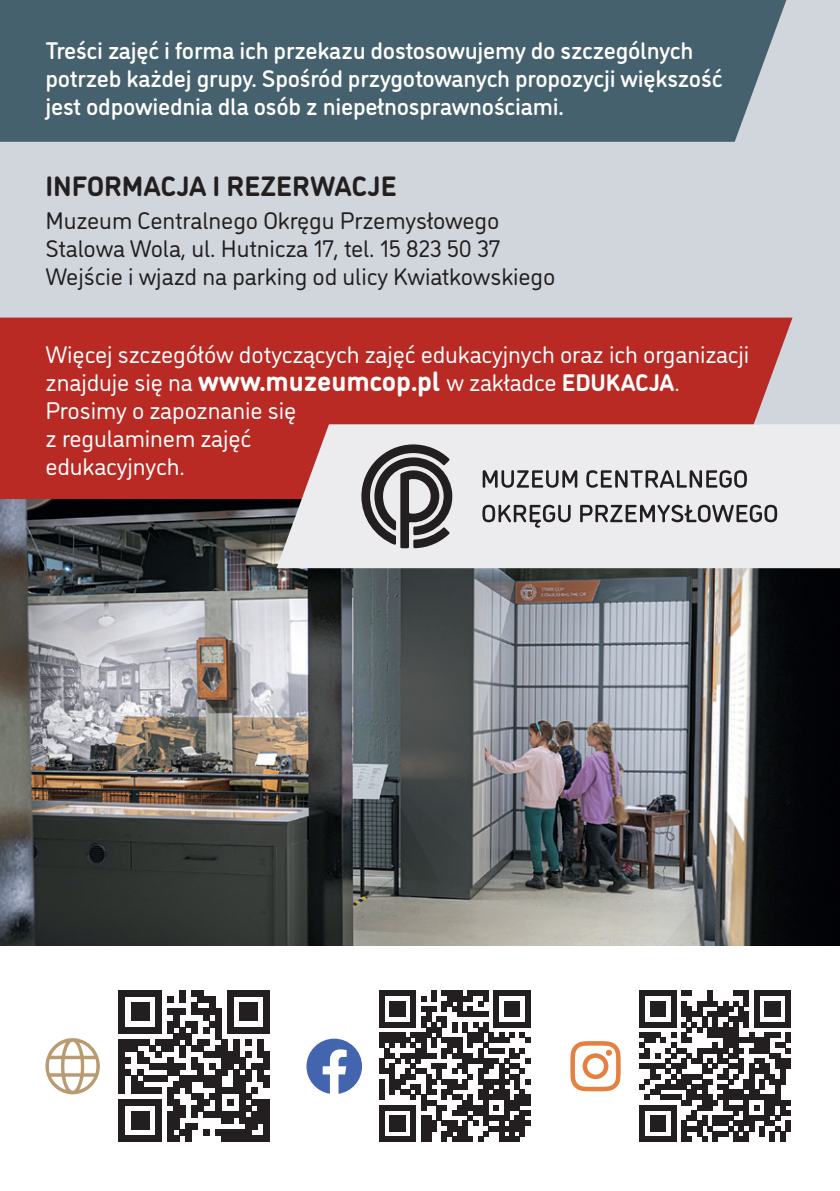
<style>
.page{position:relative;width:840px;height:1191px;background:#fff}
.page>*{position:absolute;margin:0;border:0;box-sizing:border-box;transform-origin:0 0}
.Lekcje{font:700 28px "DI Nosaur";color:#231f20}
.tekst{font:24px "DI Nosaur";letter-spacing:-.005em;color:#fff}
.tekst-2{font:500 24px "DI Nosaur";letter-spacing:-.01em;color:#fff}
.tekst-3{font:24px "DI Nosaur";letter-spacing:-.005em;color:#231f20}
.s1{font-weight:700;font-size:28px}
.s2{font-weight:700}
</style>
<div class="page">
<img style="left:0;top:499px;width:839px;height:446px">
<div style="left:0;top:0;width:839px;height:484px;background:#d0d6db"></div>
<div style="left:0;top:317px;width:792px;height:182px;background:#b92a24"></div>
<div style="left:0;top:0;width:785px;height:142px;background:#46616e"></div>
<svg style="left:119px;top:990px;width:42px;height:6px"></svg>
<svg style="left:179px;top:990px;width:6px;height:6px"></svg>
<svg style="left:191px;top:990px;width:12px;height:6px"></svg>
<svg style="left:227px;top:990px;width:18px;height:6px"></svg>
<div style="left:245px;top:990px;width:7px;height:6px;background:#231f20"></div>
<div style="left:251px;top:990px;width:7px;height:6px;background:#231f20"></div>
<svg style="left:258px;top:990px;width:12px;height:6px"></svg>
<div style="left:119px;top:996px;width:6px;height:7px;background:#231f20"></div>
<div style="left:155px;top:996px;width:6px;height:7px;background:#231f20"></div>
<div style="left:167px;top:996px;width:6px;height:7px;background:#231f20"></div>
<div style="left:179px;top:996px;width:6px;height:7px;background:#231f20"></div>
<div style="left:197px;top:996px;width:6px;height:7px;background:#231f20"></div>
<div style="left:203px;top:996px;width:6px;height:7px;background:#231f20"></div>
<div style="left:209px;top:996px;width:6px;height:7px;background:#231f20"></div>
<div style="left:227px;top:996px;width:6px;height:7px;background:#231f20"></div>
<div style="left:264px;top:996px;width:6px;height:7px;background:#231f20"></div>
<div style="left:119px;top:1002px;width:6px;height:7px;background:#231f20"></div>
<div style="left:131px;top:1002px;width:6px;height:7px;background:#231f20"></div>
<div style="left:137px;top:1002px;width:6px;height:7px;background:#231f20"></div>
<div style="left:143px;top:1002px;width:6px;height:7px;background:#231f20"></div>
<div style="left:155px;top:1002px;width:6px;height:7px;background:#231f20"></div>
<div style="left:191px;top:1002px;width:6px;height:7px;background:#231f20"></div>
<div style="left:209px;top:1002px;width:6px;height:7px;background:#231f20"></div>
<div style="left:227px;top:1002px;width:6px;height:7px;background:#231f20"></div>
<div style="left:239px;top:1002px;width:6px;height:7px;background:#231f20"></div>
<div style="left:245px;top:1002px;width:7px;height:7px;background:#231f20"></div>
<div style="left:251px;top:1002px;width:7px;height:7px;background:#231f20"></div>
<div style="left:264px;top:1002px;width:6px;height:7px;background:#231f20"></div>
<div style="left:245px;top:1009px;width:7px;height:6px;background:#231f20"></div>
<div style="left:251px;top:1009px;width:7px;height:6px;background:#231f20"></div>
<div style="left:245px;top:1015px;width:7px;height:6px;background:#231f20"></div>
<div style="left:251px;top:1015px;width:7px;height:6px;background:#231f20"></div>
<div style="left:245px;top:1027px;width:7px;height:6px;background:#231f20"></div>
<div style="left:251px;top:1027px;width:7px;height:6px;background:#231f20"></div>
<svg style="left:258px;top:1009px;width:12px;height:24px"></svg>
<div style="left:245px;top:1039px;width:7px;height:6px;background:#231f20"></div>
<div style="left:245px;top:1051px;width:7px;height:6px;background:#231f20"></div>
<div style="left:251px;top:1063px;width:7px;height:6px;background:#231f20"></div>
<div style="left:245px;top:1069px;width:7px;height:6px;background:#231f20"></div>
<div style="left:245px;top:1075px;width:7px;height:6px;background:#231f20"></div>
<svg style="left:258px;top:1039px;width:12px;height:48px"></svg>
<div style="left:251px;top:1087px;width:7px;height:6px;background:#231f20"></div>
<div style="left:245px;top:1093px;width:7px;height:6px;background:#231f20"></div>
<div style="left:251px;top:1099px;width:7px;height:6px;background:#231f20"></div>
<div style="left:245px;top:1105px;width:7px;height:6px;background:#231f20"></div>
<div style="left:251px;top:1111px;width:7px;height:6px;background:#231f20"></div>
<div style="left:245px;top:1117px;width:7px;height:6px;background:#231f20"></div>
<div style="left:251px;top:1117px;width:7px;height:6px;background:#231f20"></div>
<div style="left:245px;top:1123px;width:7px;height:6px;background:#231f20"></div>
<div style="left:251px;top:1123px;width:7px;height:6px;background:#231f20"></div>
<div style="left:245px;top:1129px;width:7px;height:6px;background:#231f20"></div>
<svg style="left:119px;top:1009px;width:126px;height:132px"></svg>
<div style="left:245px;top:1135px;width:7px;height:6px;background:#231f20"></div>
<div style="left:251px;top:1135px;width:7px;height:6px;background:#231f20"></div>
<svg style="left:258px;top:1099px;width:12px;height:42px"></svg>
<svg style="left:379px;top:990px;width:151px;height:151px"></svg>
<svg style="left:45px;top:1038px;width:55px;height:56px"></svg>
<svg style="left:306px;top:1038px;width:56px;height:55px"></svg>
<svg style="left:570px;top:1041px;width:50px;height:50px"></svg>
<svg style="left:639px;top:990px;width:151px;height:151px"></svg>
<svg style="left:276px;top:424px;width:563px;height:144px;background:#e6dfe1"></svg>
<svg style="left:361px;top:444px;width:92px;height:104px;background:#878586"></svg>
<svg style="left:482px;top:470px;width:95px;height:18px;background:#9b9a9b"></svg>
<svg style="left:586px;top:470px;width:160px;height:18px;background:#9e9d9e"></svg>
<svg style="left:482px;top:505px;width:88px;height:22px;background:#a8a7a9"></svg>
<svg style="left:579px;top:505px;width:197px;height:17px;background:#9a989a"></svg>
<p class="tekst-2" style="left:45px;top:34px;width:649px">Treści zajęć i forma ich przekazu dostosowujemy do szczególnych</p>
<p class="tekst-2" style="left:45px;top:62px;width:678px">potrzeb każdej grupy. Spośród przygotowanych propozycji większość</p>
<p class="tekst-2" style="left:45px;top:90px;width:519px">jest odpowiednia dla osób z niepełnosprawnościami.</p>
<p class="Lekcje" style="left:45px;top:165px;width:352px">INFORMACJA I REZERWACJE</p>
<p class="tekst-3" style="left:45px;top:204px;width:455px">Muzeum Centralnego Okręgu Przemysłowego</p>
<p class="tekst-3" style="left:45px;top:232px;width:455px">Stalowa Wola, ul. Hutnicza 17, tel. 15 823 50 37</p>
<p class="tekst-3" style="left:45px;top:260px;width:511px">Wejście i wjazd na parking od ulicy Kwiatkowskiego</p>
<p class="tekst" style="left:45px;top:338px;width:705px">Więcej szczegółów dotyczących zajęć edukacyjnych oraz ich organizacji</p>
<p class="tekst" style="left:45px;top:366px;width:635px">znajduje się na <span class="s1">www.muzeumcop.pl</span> w zakładce <span class="s2">EDUKACJA</span>.</p>
<p class="tekst" style="left:45px;top:394px;width:252px">Prosimy o zapoznanie się</p>
<p class="tekst" style="left:45px;top:422px;width:207px">z regulaminem zajęć</p>
<p class="tekst" style="left:45px;top:450px;width:141px">edukacyjnych.</p>
</div>
